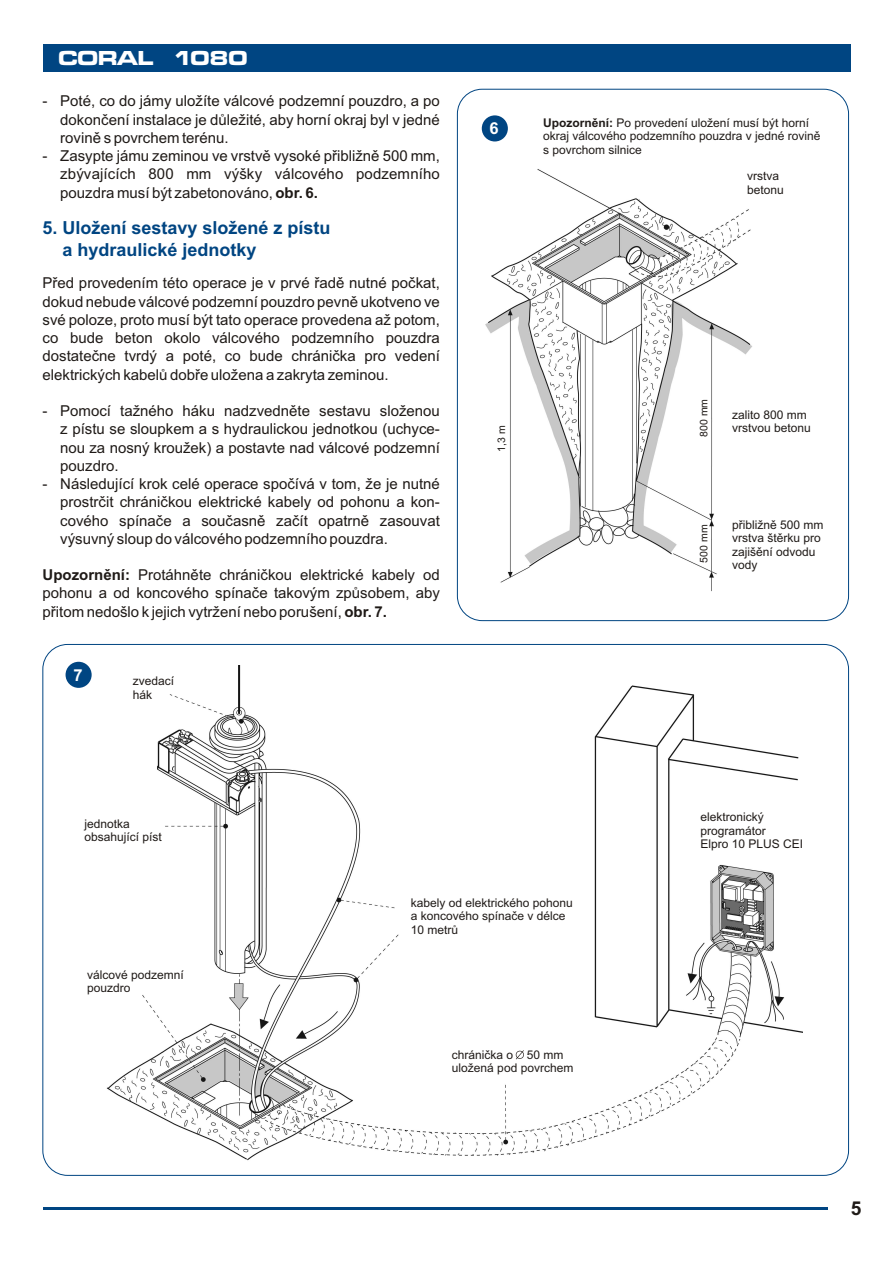
<style>
.page{position:relative;width:893px;height:1263px;background:#fff}
.page>*{position:absolute;margin:0;border:0;box-sizing:border-box;transform-origin:0 0}
.t1{font:21px "Microgramma D Bold Exte";color:#fff}
.t2{font:700 19.2px "Arial";color:#1f1a17}
.t3{font:700 18px/21.9px "Arial";color:#004582}
.t4{font:700 16.5px "Arial";color:#fff}
.t5{font:15px/18.3px "Arial";color:#1f1a17;text-align:justify}
.t6{font:12px/13.4px "Arial";color:#1f1a17}
.t7{font:10.5px "Arial";color:#1f1a17}
.s1{font-weight:700}
</style>
<div class="page">
<img style="left:485px;top:169px;width:267px;height:423px">
<img style="left:106px;top:666px;width:696px;height:495px">
<div style="left:43px;top:44px;width:807px;height:27px;background:#004582"></div>
<div style="left:66px;top:662px;width:26px;height:26px;background:#004582;border-radius:50%"></div>
<hr style="left:43px;top:1207px;width:784px;height:2px;background:#004582">
<div style="left:482px;top:115px;width:26px;height:26px;background:#004582;border-radius:50%"></div>
<svg style="left:516px;top:1050px;width:8px;height:9px"></svg>
<h1 class="t1" style="left:58px;top:48px;width:191px">CORAL 1080</h1>
<p class="t5" style="left:60px;top:93px;width:381px;text-indent:-18px">- Poté, co do jámy uložíte válcové podzemní pouzdro, a po dokončení instalace je důležité, aby horní okraj byl v jedné rovině s povrchem terénu.</p>
<p class="t5" style="left:60px;top:148px;width:381px;text-indent:-18px">- Zasypte jámu zeminou ve vrstvě vysoké přibližně 500 mm, zbývajících 800 mm výšky válcového podzemního pouzdra musí být zabetonováno, <span class="s1">obr. 6.</span></p>
<p class="t3" style="left:63px;top:218px;width:270px;text-indent:-20px">5. Uložení sestavy složené z pístu a hydraulické jednotky</p>
<p class="t5" style="left:43px;top:275px;width:399px">Před provedením této operace je v prvé řadě nutné počkat, dokud nebude válcové podzemní pouzdro pevně ukotveno ve své poloze, proto musí být tato operace provedena až potom, co bude beton okolo válcového podzemního pouzdra dostatečne tvrdý a poté, co bude chránička pro vedení elektrických kabelů dobře uložena a zakryta zeminou.</p>
<p class="t5" style="left:60px;top:403px;width:381px;text-indent:-18px">- Pomocí tažného háku nadzvedněte sestavu složenou z pístu se sloupkem a s hydraulickou jednotkou (uchyce&shy;nou za nosný kroužek) a postavte nad válcové podzemní pouzdro.</p>
<p class="t5" style="left:60px;top:476px;width:381px;text-indent:-18px">- Následující krok celé operace spočívá v tom, že je nutné prostrčit chráničkou elektrické kabely od pohonu a kon&shy;cového spínače a současně začít opatrně zasouvat výsuvný sloup do válcového podzemního pouzdra.</p>
<p class="t5" style="left:43px;top:567px;width:399px"><span class="s1">Upozornění:</span> Protáhněte chráničkou elektrické kabely od pohonu a od koncového spínače takovým způsobem, aby přitom nedošlo k jejich vytržení nebo porušení, <span class="s1">obr. 7.</span></p>
<p class="t4" style="left:73px;top:669px;width:11px">7</p>
<p class="t6" style="left:133px;top:675px;width:43px">zvedací hák</p>
<p class="t4" style="left:489px;top:122px;width:11px">6</p>
<p class="t6" style="left:543px;top:117px;width:279px"><span class="s1">Upozornění:</span> Po provedení uložení musí být horní okraj válcového podzemního pouzdra v jedné rovině s povrchom silnice</p>
<p class="t6" style="left:747px;top:171px;width:38px">vrstva betonu</p>
<p class="t7" style="left:498px;top:452px;width:28px;rotate:-90deg">1,3 m</p>
<p class="t7" style="left:700px;top:437px;width:39px;rotate:-90deg">800 mm</p>
<p class="t6" style="left:732px;top:409px;width:80px">zalito 800 mm vrstvou betonu</p>
<p class="t7" style="left:700px;top:563px;width:39px;rotate:-90deg">500 mm</p>
<p class="t6" style="left:732px;top:519px;width:93px">přibližně 500 mm vrstva štěrku pro zajišění odvodu vody</p>
<p class="t6" style="left:84px;top:818px;width:79px">jednotka obsahující píst</p>
<p class="t6" style="left:700px;top:812px;width:104px">elektronický programátor<br>Elpro 10 PLUS CEI</p>
<p class="t6" style="left:87px;top:969px;width:98px">válcové podzemní pouzdro</p>
<p class="t6" style="left:411px;top:897px;width:164px">kabely od elektrického pohonu a koncového spínače v délce<br>10 metrů</p>
<p class="t6" style="left:452px;top:1049px;width:123px">chránička o 50 mm uložená pod povrchem</p>
<p class="t2" style="left:851px;top:1201px;width:12px">5</p>
</div>
